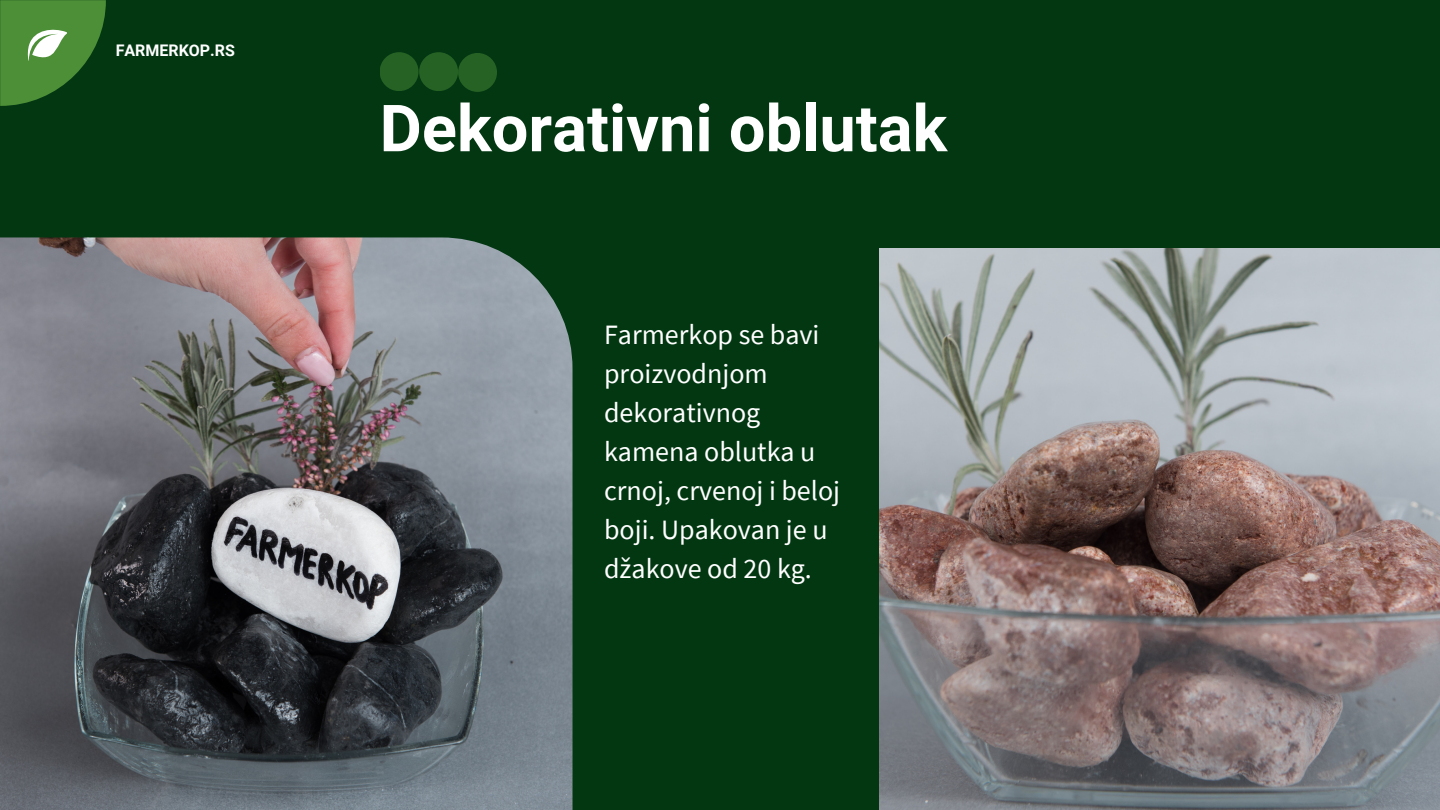
<style>
.page{position:relative;width:1440px;height:810px;background:#023712}
.page>*{position:absolute;margin:0;border:0;box-sizing:border-box;transform-origin:0 0}
.t1{font:700 65px "Roboto";color:#fff}
.t2{font:28px/39px "Source Sans Pro";color:#fff}
.t3{font:700 16px "Roboto";color:#fff}
</style>
<div class="page">
<svg style="left:0;top:0;width:106px;height:106px"></svg>
<img style="left:0;top:237px;width:573px;height:573px">
<img style="left:880px;top:249px;width:560px;height:561px">
<div style="left:380px;top:52px;width:39px;height:39px;background:#266223;border-radius:50%"></div>
<div style="left:419px;top:52px;width:39px;height:39px;background:#266223;border-radius:50%"></div>
<div style="left:458px;top:53px;width:39px;height:39px;background:#266223;border-radius:50%"></div>
<p class="t3" style="left:116px;top:42px;width:121px">FARMERKOP.RS</p>
<h1 class="t1" style="left:380px;top:91px;width:569px">Dekorativni oblutak</h1>
<p class="t2" style="left:604px;top:314px;width:237px">Farmerkop se bavi proizvodnjom dekorativnog kamena oblutka u crnoj, crvenoj i beloj boji. Upakovan je u džakove od 20 kg.</p>
</div>
